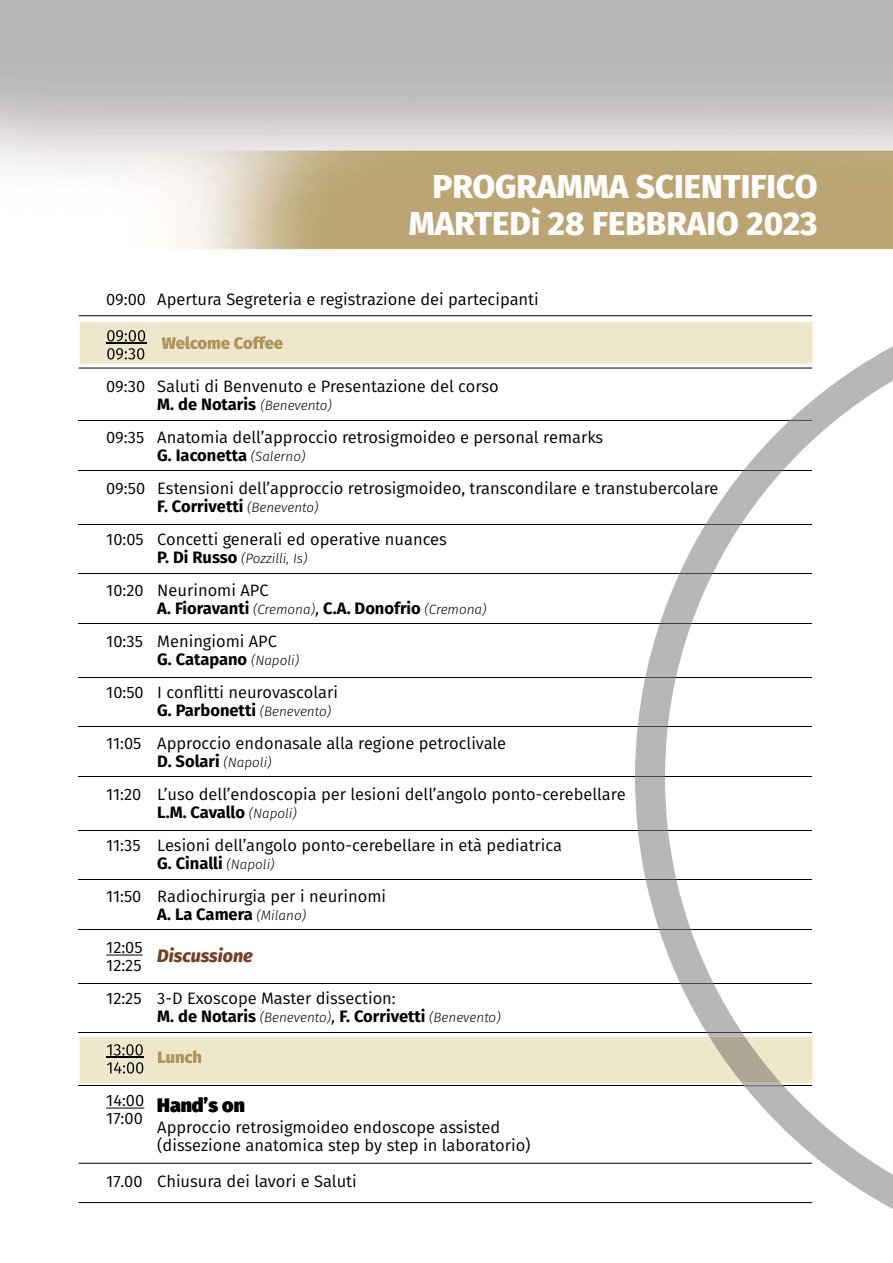
<style>
.page{position:relative;width:893px;height:1263px;background:#fff}
.page>*{position:absolute;margin:0;border:0;box-sizing:border-box;transform-origin:0 0}
.t1{font:800 33px/37.5px "Fira Sans";color:#fff;text-align:right}
.t2{font:900 19.5px "Fira Sans";color:#000}
.t3{font:italic 800 18px "Fira Sans";color:#734128}
.t4{font:16.5px/18px "Fira Sans";color:#000}
.t5{font:700 16.5px/18px "Fira Sans";color:#000}
.t6{font:italic 300 13.5px "Fira Sans";color:#000}
.s1{font-weight:700}
.s2{font-weight:300;font-style:italic;font-size:13.5px}
.s3{font-weight:700;font-style:normal;font-size:16.5px}
.s4{font-weight:400}
</style>
<div class="page">
<img style="left:0;top:0;width:893px;height:1204px">
<hr style="left:106px;top:955px;width:37px;height:1px;background:#000">
<hr style="left:106px;top:1108px;width:38px;height:1px;background:#000">
<hr style="left:79px;top:315px;width:733px;height:1px;background:#000">
<hr style="left:79px;top:368px;width:733px;height:1px;background:#000">
<hr style="left:79px;top:524px;width:733px;height:1px;background:#000">
<hr style="left:79px;top:677px;width:733px;height:1px;background:#000">
<hr style="left:79px;top:830px;width:733px;height:1px;background:#000">
<hr style="left:79px;top:983px;width:733px;height:1px;background:#000">
<hr style="left:79px;top:420px;width:733px;height:1px;background:#000">
<hr style="left:79px;top:573px;width:733px;height:1px;background:#000">
<hr style="left:79px;top:726px;width:733px;height:1px;background:#000">
<hr style="left:79px;top:879px;width:733px;height:1px;background:#000">
<hr style="left:79px;top:1032px;width:733px;height:1px;background:#000">
<hr style="left:79px;top:470px;width:733px;height:1px;background:#000">
<hr style="left:79px;top:623px;width:733px;height:1px;background:#000">
<hr style="left:79px;top:776px;width:733px;height:1px;background:#000">
<hr style="left:79px;top:929px;width:733px;height:1px;background:#000">
<hr style="left:79px;top:1086px;width:733px;height:1px;background:#000">
<hr style="left:79px;top:1163px;width:733px;height:1px;background:#000">
<hr style="left:79px;top:1202px;width:733px;height:1px;background:#000">
<img style="left:743px;top:346px;width:150px;height:124px">
<svg style="left:790px;top:420px;width:22px;height:1px"></svg>
<img style="left:660px;top:471px;width:123px;height:152px">
<img style="left:705px;top:524px;width:36px;height:1px">
<img style="left:679px;top:573px;width:34px;height:1px">
<img style="left:638px;top:624px;width:53px;height:102px">
<img style="left:645px;top:677px;width:31px;height:1px">
<img style="left:635px;top:726px;width:41px;height:153px">
<img style="left:638px;top:830px;width:30px;height:1px">
<img style="left:646px;top:879px;width:96px;height:153px">
<img style="left:680px;top:983px;width:34px;height:1px">
<img style="left:707px;top:1033px;width:38px;height:3px">
<img style="left:638px;top:726px;width:30px;height:1px">
<img style="left:646px;top:879px;width:30px;height:1px">
<img style="left:706px;top:1032px;width:36px;height:1px">
<img style="left:743px;top:470px;width:40px;height:1px">
<img style="left:660px;top:623px;width:32px;height:1px">
<img style="left:635px;top:776px;width:30px;height:1px">
<img style="left:659px;top:929px;width:32px;height:1px">
<img style="left:742px;top:1083px;width:42px;height:3px">
<img style="left:744px;top:1086px;width:149px;height:123px">
<img style="left:744px;top:1086px;width:40px;height:1px">
<div style="left:80px;top:322px;width:732px;height:42px;background:#efe7cb"></div>
<img style="left:106px;top:330px;width:40px;height:14px">
<img style="left:107px;top:330px;width:38px;height:12px">
<img style="left:162px;top:336px;width:121px;height:13px">
<img style="left:107px;top:348px;width:38px;height:12px">
<div style="left:80px;top:1036px;width:732px;height:47px;background:#efe7cb"></div>
<img style="left:106px;top:1057px;width:38px;height:1px">
<img style="left:107px;top:1044px;width:36px;height:11px">
<img style="left:158px;top:1050px;width:43px;height:13px">
<img style="left:107px;top:1062px;width:36px;height:11px">
<img style="left:709px;top:1036px;width:72px;height:47px">
<h1 class="t1" style="left:409px;top:165px;width:410px">PROGRAMMA SCIENTIFICO<br>MARTEDì 28 FEBBRAIO 2023</h1>
<p class="t4" style="left:106px;top:290px;width:434px">09:00 Apertura Segreteria e registrazione dei partecipanti</p>
<p class="t4" style="left:157px;top:377px;width:343px;text-indent:-51px">09:30 Saluti di Benvenuto e Presentazione del corso<br><span class="s1">M. de Notaris</span> <span class="s2">(Benevento)</span></p>
<p class="t4" style="left:157px;top:428px;width:447px;text-indent:-51px">09:35 Anatomia dell’approccio retrosigmoideo e personal remarks<br><span class="s1">G. Iaconetta</span> <span class="s2">(Salerno)</span></p>
<p class="t4" style="left:157px;top:479px;width:563px;text-indent:-51px">09:50 Estensioni dell’approccio retrosigmoideo, transcondilare e transtubercolare<br><span class="s1">F. Corrivetti</span> <span class="s2">(Benevento)</span></p>
<p class="t4" style="left:106px;top:530px;width:342px">10:05 Concetti generali ed operative nuances</p>
<p class="t6" style="left:157px;top:549px;width:152px"><span class="s3">P. Di Russo</span> (Pozzilli, Is)</p>
<p class="t5" style="left:157px;top:580px;width:331px;text-indent:-51px"><span class="s4">10:20 Neurinomi APC<br></span>A. Fioravanti <span class="s2">(Cremona)</span><span class="s4">,</span> C.A. Donofrio <span class="s2">(Cremona)</span></p>
<p class="t4" style="left:157px;top:632px;width:143px;text-indent:-51px">10:35 Meningiomi APC<br><span class="s1">G. Catapano</span> <span class="s2">(Napoli)</span></p>
<p class="t4" style="left:157px;top:683px;width:182px;text-indent:-51px">10:50 I conflitti neurovascolari<br><span class="s1">G. Parbonetti</span> <span class="s2">(Benevento)</span></p>
<p class="t4" style="left:157px;top:734px;width:350px;text-indent:-51px">11:05 Approccio endonasale alla regione petroclivale<br><span class="s1">D. Solari</span> <span class="s2">(Napoli)</span></p>
<p class="t4" style="left:157px;top:785px;width:470px;text-indent:-51px">11:20 L’uso dell’endoscopia per lesioni dell’angolo ponto-cerebellare<br><span class="s1">L.M. Cavallo</span> <span class="s2">(Napoli)</span></p>
<p class="t4" style="left:157px;top:836px;width:406px;text-indent:-51px">11:35 Lesioni dell’angolo ponto-cerebellare in età pediatrica<br><span class="s1">G. Cinalli</span> <span class="s2">(Napoli)</span></p>
<p class="t4" style="left:157px;top:887px;width:230px;text-indent:-51px">11:50 Radiochirurgia per i neurinomi<br><span class="s1">A. La Camera</span> <span class="s2">(Milano)</span></p>
<p class="t4" style="left:106px;top:938px;width:38px">12:05</p>
<p class="t3" style="left:157px;top:940px;width:97px">Discussione</p>
<p class="t4" style="left:106px;top:949px;width:291px;line-height:33px">12:25<br>12:25 3-D Exoscope Master dissection:</p>
<p class="t5" style="left:157px;top:1006px;width:345px">M. de Notaris <span class="s2">(Benevento)</span><span class="s4">,</span> F. Corrivetti <span class="s2">(Benevento)</span></p>
<p class="t2" style="left:106px;top:1087px;width:140px"><sup>14:00</sup> Hand’s on</p>
<p class="t4" style="left:106px;top:1109px;width:38px">17:00</p>
<p class="t4" style="left:157px;top:1118px;width:375px">Approccio retrosigmoideo endoscope assisted (dissezione anatomica step by step in laboratorio)</p>
<p class="t4" style="left:106px;top:1172px;width:252px">17.00 Chiusura dei lavori e Saluti</p>
</div>
